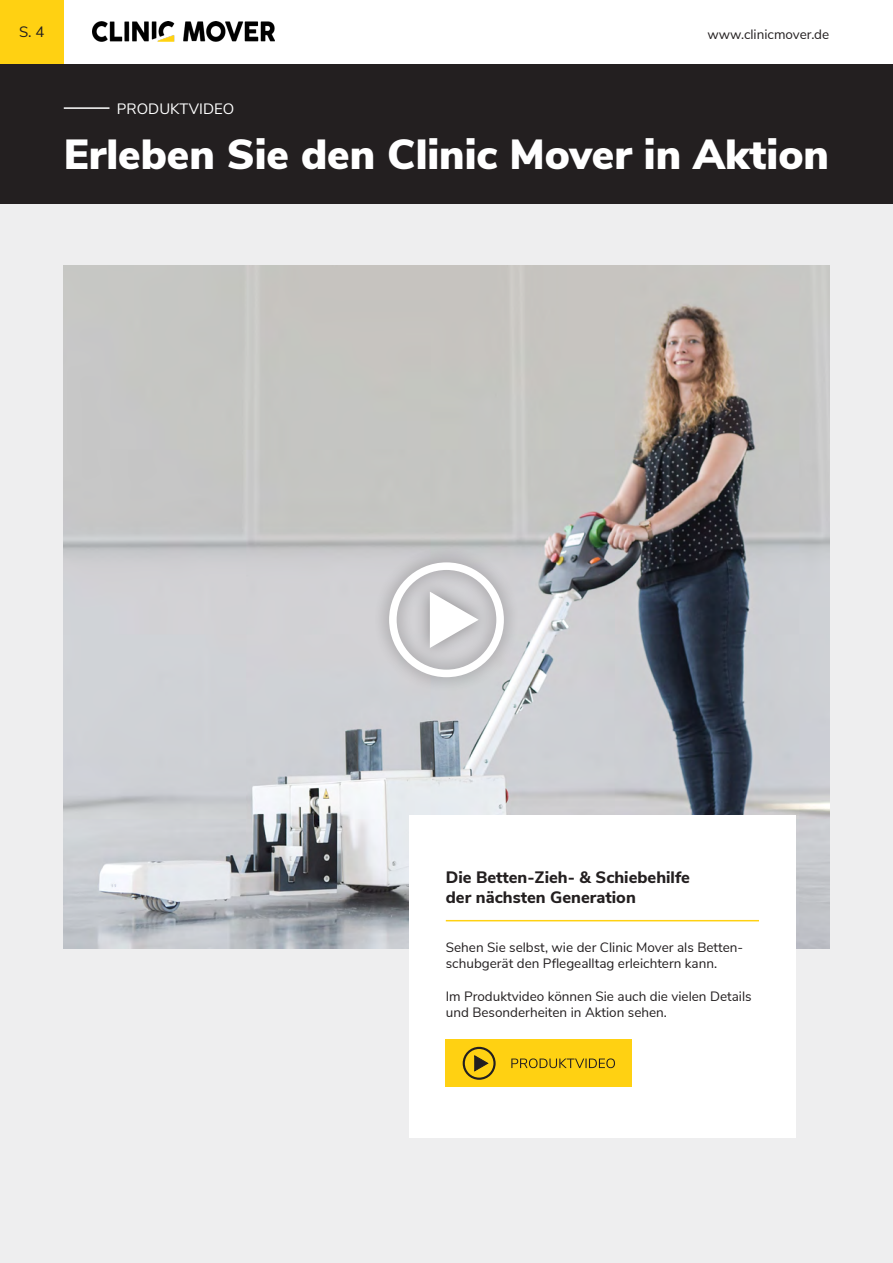
<style>
.page{position:relative;width:893px;height:1263px;background:#fff}
.page>*{position:absolute;margin:0;border:0;box-sizing:border-box;transform-origin:0 0}
.t1{font:900 42px "Nunito Sans";color:#fff}
.t2{font:800 16.5px/19.8px "Nunito Sans";color:#231f20}
.t3{font:15px "Nunito Sans";color:#fff}
.t4{font:15px "Nunito Sans";color:#231f20}
.t5{font:13.5px/16.2px "Nunito Sans";color:#231f20}
</style>
<div class="page">
<div style="left:0;top:0;width:64px;height:64px;background:#ffd112"></div>
<img style="left:92px;top:22px;width:183px;height:20px">
<div style="left:0;top:204px;width:893px;height:1059px;background:#eeeeef"></div>
<img style="left:64px;top:266px;width:765px;height:682px">
<div style="left:0;top:64px;width:893px;height:139px;background:#231f20"></div>
<hr style="left:64px;top:107px;width:45px;height:2px;background:#fff">
<div style="left:374px;top:547px;width:145px;height:146px;background:#231f20;opacity:.41"></div>
<div style="left:389px;top:562px;width:115px;height:115px;border:8px solid #fff;border-radius:50%"></div>
<svg style="left:429px;top:589px;width:51px;height:61px;background:#dfdee0"></svg>
<div style="left:409px;top:815px;width:387px;height:323px;background:#fff"></div>
<div style="left:446px;top:1039px;width:186px;height:48px;background:#ffd112"></div>
<div style="left:463px;top:1047px;width:33px;height:33px;border:2px solid #231f20;border-radius:50%"></div>
<svg style="left:474px;top:1055px;width:15px;height:17px"></svg>
<svg style="left:511px;top:1058px;width:104px;height:10px"></svg>
<hr style="left:446px;top:920px;width:313px;height:1px;background:#ffd112">
<p class="t4" style="left:19px;top:21px;width:27px">S. 4</p>
<p class="t5" style="left:707px;top:25px;width:123px">www.clinicmover.de</p>
<p class="t3" style="left:117px;top:97px;width:119px">PRODUKTVIDEO</p>
<h1 class="t1" style="left:64px;top:123px;width:767px">Erleben Sie den Clinic Mover in Aktion</h1>
<p class="t2" style="left:446px;top:866px;width:246px">Die Betten-Zieh- &amp; Schiebehilfe der nächsten Generation</p>
<p class="t5" style="left:446px;top:939px;width:299px">Sehen Sie selbst, wie der Clinic Mover als Betten&shy;schubgerät den Pflegealltag erleichtern kann.</p>
<p class="t5" style="left:446px;top:987px;width:307px">Im Produktvideo können Sie auch die vielen Details und Besonderheiten in Aktion sehen.</p>
</div>
